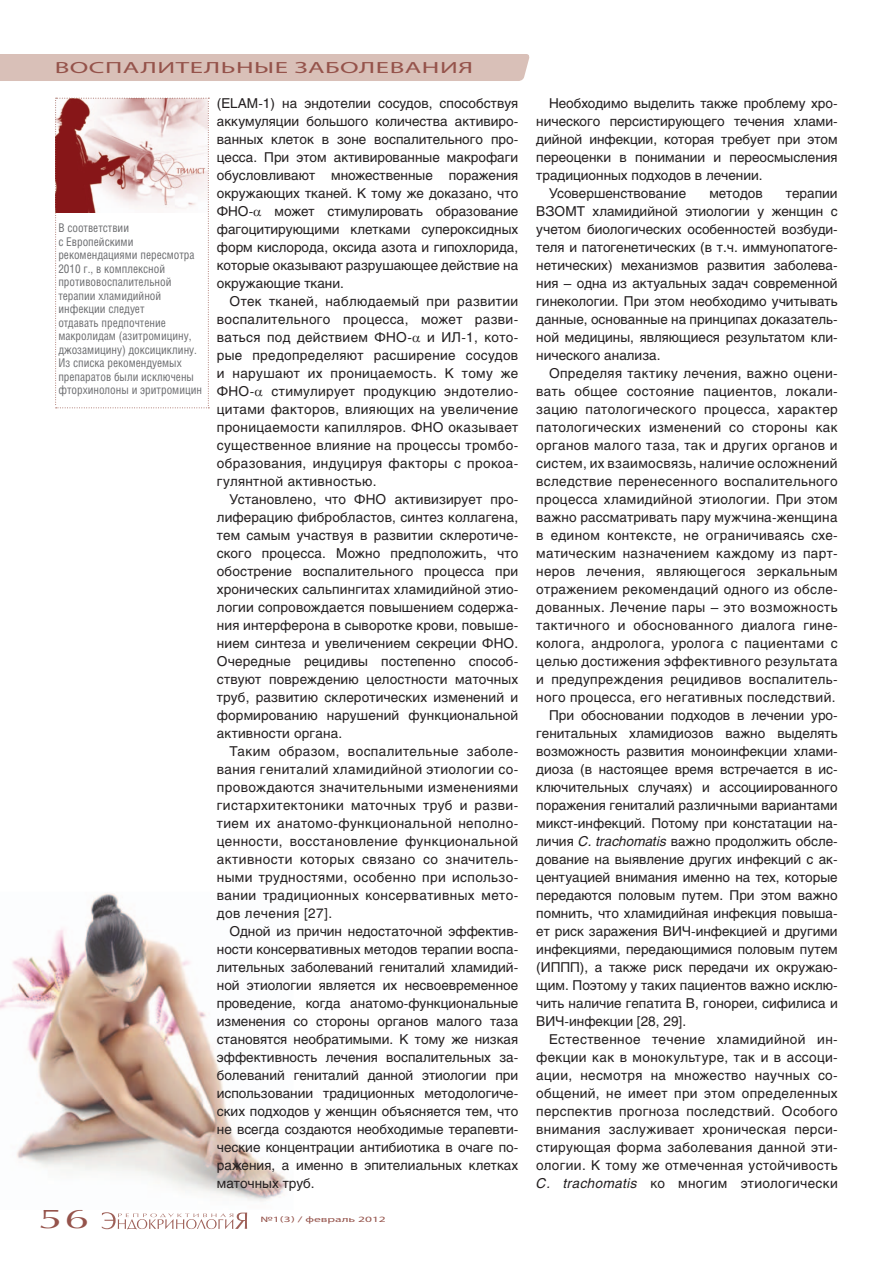
<style>
.page{position:relative;width:893px;height:1263px;background:#fff}
.page>*{position:absolute;margin:0;border:0;box-sizing:border-box;transform-origin:0 0}
.t1{font:27px "AG Opus High Resolution";color:#95534b;scale:1.67 1}
.t2{font:16.2px "Myriad Pro";letter-spacing:.02em;color:#95534b;scale:1.67 1}
.t3{font:13.5px/18px "Helios";letter-spacing:.01em;color:#231f20;text-align:justify}
.t4{font:12px/13.5px "Helios Cond";color:#6c6d70}
.t5{font:8.1px "Myriad Pro";color:#95534b;scale:1.67 1}
.s1{font-style:italic}
</style>
<div class="page">
<svg style="left:102px;top:1212px;width:145px;height:17px"></svg>
<div style="left:0;top:54px;width:530px;height:27px;background:#d9c0b8"></div>
<img style="left:0;top:893px;width:288px;height:308px">
<svg style="left:55px;top:98px;width:154px;height:310px"></svg>
<p class="t2" style="left:55px;top:58px;width:252px">ВОСПАЛИТЕЛЬНЫЕ ЗАБОЛЕВАНИЯ</p>
<p class="t4" style="left:58px;top:221px;width:145px">В соответствии<br>с Европейскими рекомендациями пересмотра<br>2010 г., в комплексной противовоспалительной терапии хламидийной инфекции следует<br>отдавать предпочтение макролидам (азитромицину, джозамицину) доксициклину.<br>Из списка рекомендуемых препаратов были исключены фторхинолоны и эритромицин</p>
<p class="t3" style="left:217px;top:94px;width:303px">(ELAM-1) на эндотелии сосудов, способствуя аккумуляции большого количества активиро&shy;ванных клеток в зоне воспалительного про&shy;цесса. При этом активированные макрофаги обусловливают множественные поражения окружающих тканей. К тому же доказано, что ФНО-</p>
<p class="t3" style="left:217px;top:202px;width:303px;text-indent:58px">может стимулировать образование фагоцитирующими клетками супероксидных форм кислорода, оксида азота и гипохлорида, которые оказывают разрушающее действие на окружающие ткани.</p>
<p class="t3" style="left:217px;top:292px;width:303px;text-indent:13px">Отек тканей, наблюдаемый при развитии воспалительного процесса, может разви&shy;ваться под действием ФНО- и ИЛ-1, кото&shy;рые предопределяют расширение сосудов и нарушают их проницаемость. К тому же ФНО-</p>
<p class="t3" style="left:217px;top:382px;width:303px;text-indent:55px">стимулирует продукцию эндотелио&shy;цитами факторов, влияющих на увеличение проницаемости капилляров. ФНО оказывает существенное влияние на процессы тромбо&shy;образования, индуцируя факторы с прокоа&shy;гулянтной активностью.</p>
<p class="t3" style="left:217px;top:490px;width:303px;text-indent:13px">Установлено, что ФНО активизирует про&shy;лиферацию фибробластов, синтез коллагена, тем самым участвуя в развитии склеротиче&shy;ского процесса. Можно предположить, что обострение воспалительного процесса при хронических сальпингитах хламидийной этио&shy;логии сопровождается повышением содержа&shy;ния интерферона в сыворотке крови, повыше&shy;нием синтеза и увеличением секреции ФНО.<br>Очередные рецидивы постепенно способ&shy;ствуют повреждению целостности маточных труб, развитию склеротических изменений и формированию нарушений функциональной активности органа.</p>
<p class="t3" style="left:217px;top:742px;width:303px;text-indent:13px">Таким образом, воспалительные заболе&shy;вания гениталий хламидийной этиологии со&shy;провождаются значительными изменениями гистархитектоники маточных труб и разви&shy;тием их анатомо-функциональной неполно&shy;ценности, восстановление функциональной активности которых связано со значитель&shy;ными трудностями, особенно при использо&shy;вании традиционных консервативных мето&shy;дов лечения [27].</p>
<p class="t3" style="left:217px;top:922px;width:303px;text-indent:13px">Одной из причин недостаточной эффектив&shy;ности консервативных методов терапии воспа&shy;лительных заболеваний гениталий хламидий&shy;ной этиологии является их несвоевременное проведение, когда анатомо-функциональные изменения со стороны органов малого таза становятся необратимыми. К тому же низкая эффективность лечения воспалительных за&shy;болеваний гениталий данной этиологии при использовании традиционных методологиче&shy;ских подходов у женщин объясняется тем, что не всегда создаются необходимые терапевти&shy;ческие концентрации антибиотика в очаге по&shy;ражения, а именно в эпителиальных клетках маточных труб.</p>
<h1 class="t1" style="left:38px;top:1203px;width:32px">56</h1>
<p class="t5" style="left:261px;top:1214px;width:77px">№1(3) / февраль 2012</p>
<p class="t3" style="left:549px;top:94px;width:290px">Необходимо выделить также проблему хро-</p>
<p class="t3" style="left:536px;top:112px;width:303px">нического персистирующего течения хлами-</p>
<p class="t3" style="left:536px;top:130px;width:303px">дийной инфекции, которая требует при этом</p>
<p class="t3" style="left:536px;top:148px;width:303px">переоценки в понимании и переосмысления</p>
<p class="t3" style="left:536px;top:166px;width:228px">традиционных подходов в лечении.</p>
<p class="t3" style="left:549px;top:184px;width:139px">Усовершенствование</p>
<p class="t3" style="left:709px;top:184px;width:55px">методов</p>
<p class="t3" style="left:536px;top:184px;width:303px;text-indent:250px">терапии ВЗОМТ хламидийной этиологии у женщин с учетом биологических особенностей возбуди&shy;теля и патогенетических (в т.ч. иммунопатоге&shy;нетических) механизмов развития заболева&shy;ния – одна из актуальных задач современной гинекологии. При этом необходимо учитывать данные, основанные на принципах доказатель&shy;ной медицины, являющиеся результатом кли&shy;нического анализа.</p>
<p class="t3" style="left:549px;top:364px;width:290px">Определяя тактику лечения, важно оцени-</p>
<p class="t3" style="left:536px;top:382px;width:303px">вать общее состояние пациентов, локали-</p>
<p class="t3" style="left:536px;top:400px;width:303px">зацию патологического процесса, характер</p>
<p class="t3" style="left:536px;top:418px;width:303px">патологических изменений со стороны как</p>
<p class="t3" style="left:536px;top:436px;width:303px">органов малого таза, так и других органов и</p>
<p class="t3" style="left:536px;top:454px;width:303px">систем, их взаимосвязь, наличие осложнений</p>
<p class="t3" style="left:536px;top:472px;width:303px">вследствие перенесенного воспалительного</p>
<p class="t3" style="left:536px;top:490px;width:303px">процесса хламидийной этиологии. При этом</p>
<p class="t3" style="left:536px;top:508px;width:303px">важно рассматривать пару мужчина-женщина</p>
<p class="t3" style="left:536px;top:526px;width:303px">в едином контексте, не ограничиваясь схе-</p>
<p class="t3" style="left:536px;top:544px;width:303px">матическим назначением каждому из парт-</p>
<p class="t3" style="left:536px;top:562px;width:303px">неров лечения, являющегося зеркальным</p>
<p class="t3" style="left:536px;top:580px;width:303px">отражением рекомендаций одного из обсле-</p>
<p class="t3" style="left:536px;top:598px;width:303px">дованных. Лечение пары – это возможность</p>
<p class="t3" style="left:536px;top:616px;width:303px">тактичного и обоснованного диалога гине-</p>
<p class="t3" style="left:536px;top:634px;width:303px">колога, андролога, уролога с пациентами с</p>
<p class="t3" style="left:536px;top:652px;width:303px">целью достижения эффективного результата</p>
<p class="t3" style="left:536px;top:670px;width:303px">и предупреждения рецидивов воспалитель-</p>
<p class="t3" style="left:536px;top:688px;width:301px">ного процесса, его негативных последствий.</p>
<p class="t3" style="left:549px;top:706px;width:290px">При обосновании подходов в лечении уро-</p>
<p class="t3" style="left:536px;top:724px;width:303px">генитальных хламидиозов важно выделять</p>
<p class="t3" style="left:536px;top:742px;width:303px">возможность развития моноинфекции хлами-</p>
<p class="t3" style="left:536px;top:760px;width:303px">диоза (в настоящее время встречается в ис-</p>
<p class="t3" style="left:536px;top:778px;width:303px">ключительных случаях) и ассоциированного</p>
<p class="t3" style="left:536px;top:796px;width:303px">поражения гениталий различными вариантами</p>
<p class="t3" style="left:536px;top:814px;width:303px">микст-инфекций. Потому при констатации на-</p>
<p class="t3" style="left:536px;top:832px;width:303px">личия <span class="s1">C. trachomatis</span> важно продолжить обсле-</p>
<p class="t3" style="left:536px;top:850px;width:303px">дование на выявление других инфекций с ак-</p>
<p class="t3" style="left:536px;top:868px;width:303px">центуацией внимания именно на тех, которые</p>
<p class="t3" style="left:536px;top:886px;width:303px">передаются половым путем. При этом важно</p>
<p class="t3" style="left:536px;top:904px;width:303px">помнить, что хламидийная инфекция повыша-</p>
<p class="t3" style="left:536px;top:922px;width:303px">ет риск заражения ВИЧ-инфекцией и другими</p>
<p class="t3" style="left:536px;top:940px;width:303px">инфекциями, передающимися половым путем</p>
<p class="t3" style="left:536px;top:958px;width:303px">(ИППП), а также риск передачи их окружаю-</p>
<p class="t3" style="left:536px;top:976px;width:303px">щим. Поэтому у таких пациентов важно исклю-</p>
<p class="t3" style="left:536px;top:994px;width:303px">чить наличие гепатита В, гонореи, сифилиса и</p>
<p class="t3" style="left:536px;top:1012px;width:151px">ВИЧ-инфекции [28, 29].</p>
<p class="t3" style="left:549px;top:1030px;width:290px">Естественное течение хламидийной ин-</p>
<p class="t3" style="left:536px;top:1048px;width:303px">фекции как в монокультуре, так и в ассоци-</p>
<p class="t3" style="left:536px;top:1066px;width:303px">ации, несмотря на множество научных со-</p>
<p class="t3" style="left:536px;top:1084px;width:303px">общений, не имеет при этом определенных</p>
<p class="t3" style="left:536px;top:1102px;width:303px">перспектив прогноза последствий. Особого</p>
<p class="t3" style="left:536px;top:1120px;width:303px">внимания заслуживает хроническая перси-</p>
<p class="t3" style="left:536px;top:1138px;width:303px">стирующая форма заболевания данной эти-</p>
<p class="t3" style="left:536px;top:1156px;width:303px">ологии. К тому же отмеченная устойчивость</p>
<p class="t3" style="left:536px;top:1174px;width:303px"><span class="s1">С. trachomatis</span> ко многим этиологически</p>
</div>
